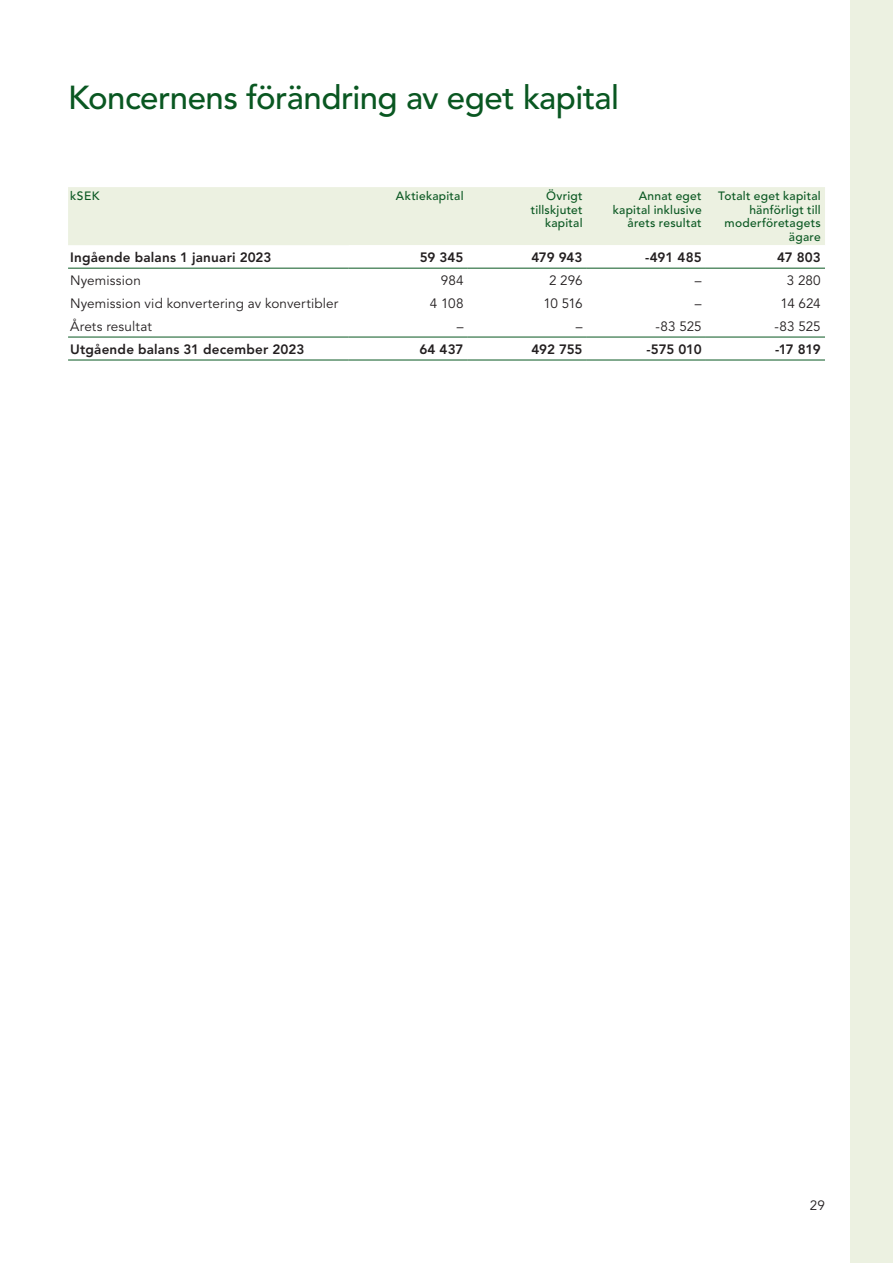
<style>
.page{position:relative;width:893px;height:1263px;background:#fff}
.page>*{position:absolute;margin:0;border:0;box-sizing:border-box;transform-origin:0 0}
.hrub_accounts{font:500 33px "Avenir LT Std";letter-spacing:-.015em;color:#095721}
.t1{font:13.5px "Avenir LT Std";letter-spacing:.01em;color:#231f20}
.t2{font:800 13.5px "Avenir LT Std";letter-spacing:.015em;color:#231f20}
.t3{font:800 13.5px "Avenir LT Std";color:#231f20}
.t4{font:13.5px "Avenir LT Std";color:#231f20}
.t5{font:500 12px/13.5px "Avenir LT Std";letter-spacing:.02em;color:#095721;text-align:right}
</style>
<div class="page">
<div style="left:68px;top:187px;width:757px;height:58px;background:#ecf1e1"></div>
<svg style="left:349px;top:267px;width:476px;height:93px"></svg>
<hr style="left:68px;top:268px;width:281px;height:1px;background:#095721">
<hr style="left:349px;top:268px;width:119px;height:1px;background:#095721">
<hr style="left:468px;top:268px;width:119px;height:1px;background:#095721">
<hr style="left:587px;top:268px;width:119px;height:1px;background:#095721">
<hr style="left:706px;top:268px;width:119px;height:1px;background:#095721">
<hr style="left:68px;top:337px;width:281px;height:1px;background:#095721">
<hr style="left:68px;top:360px;width:281px;height:1px;background:#095721">
<hr style="left:349px;top:337px;width:119px;height:1px;background:#095721">
<hr style="left:349px;top:360px;width:119px;height:1px;background:#095721">
<hr style="left:468px;top:337px;width:119px;height:1px;background:#095721">
<hr style="left:587px;top:337px;width:119px;height:1px;background:#095721">
<hr style="left:468px;top:360px;width:119px;height:1px;background:#095721">
<hr style="left:587px;top:360px;width:119px;height:1px;background:#095721">
<hr style="left:706px;top:337px;width:119px;height:1px;background:#095721">
<hr style="left:706px;top:360px;width:119px;height:1px;background:#095721">
<div style="left:850px;top:0;width:43px;height:1263px;background:#ecf1e1"></div>
<p class="hrub_accounts" style="left:68px;top:79px;width:553px">Koncernens förändring av eget kapital</p>
<p class="t5" style="left:70px;top:190px;width:31px">kSEK</p>
<p class="t5" style="left:396px;top:190px;width:69px">Aktiekapital</p>
<p class="t5" style="left:531px;top:190px;width:53px">Övrigt tillskjutet kapital</p>
<p class="t5" style="left:613px;top:190px;width:90px">Annat eget kapital inklusive årets resultat</p>
<p class="t5" style="left:718px;top:190px;width:104px">Totalt eget kapital hänförligt till moderföretagets ägare</p>
<p class="t2" style="left:70px;top:249px;width:203px">Ingående balans 1 januari 2023</p>
<p class="t3" style="left:420px;top:249px;width:45px">59 345</p>
<p class="t3" style="left:531px;top:249px;width:53px">479 943</p>
<p class="t3" style="left:645px;top:249px;width:58px">-491 485</p>
<p class="t3" style="left:777px;top:249px;width:45px">47 803</p>
<p class="t1" style="left:70px;top:272px;width:72px">Nyemission</p>
<p class="t4" style="left:441px;top:272px;width:24px">984</p>
<p class="t1" style="left:549px;top:272px;width:35px">2 296</p>
<p class="t1" style="left:695px;top:272px;width:8px">–</p>
<p class="t1" style="left:787px;top:272px;width:35px">3 280</p>
<p class="t1" style="left:70px;top:295px;width:270px">Nyemission vid konvertering av konvertibler</p>
<p class="t1" style="left:430px;top:295px;width:35px">4 108</p>
<p class="t1" style="left:543px;top:295px;width:41px">10 516</p>
<p class="t1" style="left:695px;top:295px;width:8px">–</p>
<p class="t1" style="left:781px;top:295px;width:42px">14 624</p>
<p class="t1" style="left:70px;top:318px;width:83px">Årets resultat</p>
<p class="t1" style="left:457px;top:318px;width:8px">–</p>
<p class="t1" style="left:576px;top:318px;width:8px">–</p>
<p class="t1" style="left:655px;top:318px;width:48px">-83 525</p>
<p class="t1" style="left:774px;top:318px;width:48px">-83 525</p>
<p class="t2" style="left:70px;top:341px;width:236px">Utgående balans 31 december 2023</p>
<p class="t2" style="left:419px;top:341px;width:46px">64 437</p>
<p class="t2" style="left:531px;top:341px;width:53px">492 755</p>
<p class="t2" style="left:646px;top:341px;width:57px">-575 010</p>
<p class="t2" style="left:775px;top:341px;width:47px">-17 819</p>
<p class="t1" style="left:810px;top:1198px;width:17px">29</p>
</div>
